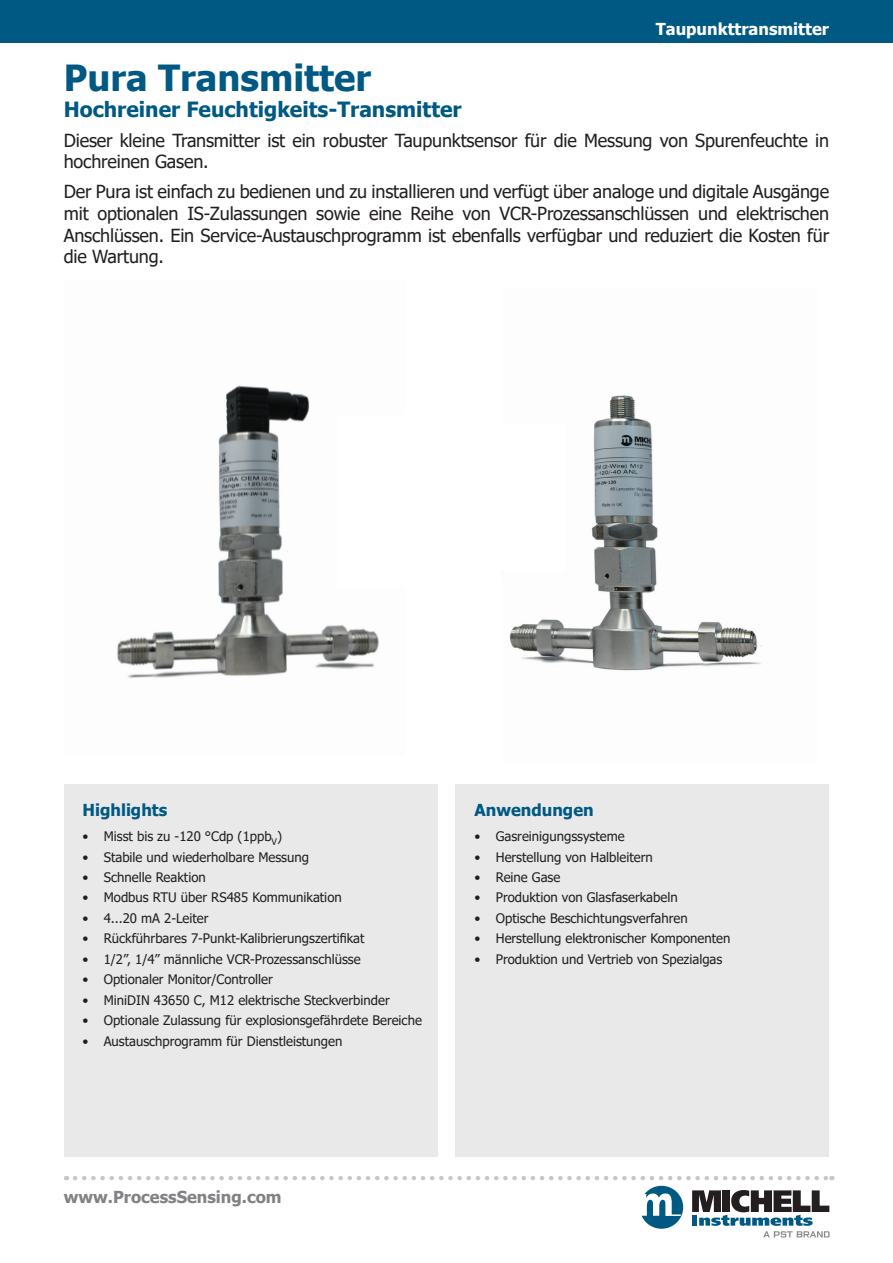
<style>
.page{position:relative;width:893px;height:1263px;background:#fff}
.page>*{position:absolute;margin:0;border:0;box-sizing:border-box;transform-origin:0 0}
.Heading_1{font:700 36px "Tahoma";color:#005983}
.Sub_heading{font:700 21px "Tahoma";color:#005983}
.Main_description{font:18px/21.6px "Tahoma";letter-spacing:-.01em;color:#231f20}
.t1{font:700 16.5px "Tahoma";color:#808285}
.Heading_3{font:700 16.5px "Tahoma";color:#005983}
.t2{font:700 16.5px "Tahoma";color:#fff}
.t3{font:13.2px "Tahoma";color:#231f20}
</style>
<div class="page">
<div style="left:64px;top:784px;width:373px;height:373px;background:#e9e9e9"></div>
<div style="left:455px;top:784px;width:374px;height:373px;background:#e9e9e9"></div>
<div style="left:0;top:0;width:893px;height:43px;background:#005983"></div>
<svg style="left:75px;top:1176px;width:757px;height:4px"></svg>
<svg style="left:642px;top:1186px;width:41px;height:43px"></svg>
<svg style="left:692px;top:1190px;width:137px;height:47px"></svg>
<img style="left:117px;top:385px;width:262px;height:293px">
<img style="left:509px;top:395px;width:253px;height:276px">
<div style="left:338px;top:416px;width:81px;height:171px;background:#fff"></div>
<div style="left:494px;top:423px;width:71px;height:147px;background:#fff"></div>
<p class="t2" style="left:656px;top:17px;width:175px">Taupunkttransmitter</p>
<p class="Heading_1" style="left:64px;top:53px;width:309px">Pura Transmitter</p>
<p class="Sub_heading" style="left:64px;top:94px;width:399px">Hochreiner Feuchtigkeits-Transmitter</p>
<p class="Main_description" style="left:64px;top:130px;width:767px">Dieser kleine Transmitter ist ein robuster Taupunktsensor für die Messung von Spurenfeuchte in hochreinen Gasen.</p>
<p class="Main_description" style="left:64px;top:182px;width:767px;text-align:justify">Der Pura ist einfach zu bedienen und zu installieren und verfügt über analoge und digitale Ausgänge mit optionalen IS-Zulassungen sowie eine Reihe von VCR-Prozessanschlüssen und elektrischen Anschlüssen. Ein Service-Austauschprogramm ist ebenfalls verfügbar und reduziert die Kosten für die Wartung.</p>
<p class="Heading_3" style="left:82px;top:799px;width:86px">Highlights</p>
<p class="t3" style="left:82px;top:827px;width:201px">• Misst bis zu -120 °Cdp (1ppb<sub>V</sub>)</p>
<p class="t3" style="left:82px;top:848px;width:228px">• Stabile und wiederholbare Messung</p>
<p class="t3" style="left:82px;top:868px;width:125px">• Schnelle Reaktion</p>
<p class="t3" style="left:82px;top:889px;width:261px">• Modbus RTU über RS485 Kommunikation</p>
<p class="t3" style="left:82px;top:909px;width:128px">• 4...20 mA 2-Leiter</p>
<p class="t3" style="left:82px;top:930px;width:284px">• Rückführbares 7-Punkt-Kalibrierungszertifikat</p>
<p class="t3" style="left:82px;top:950px;width:280px">• 1/2”, 1/4” männliche VCR-Prozessanschlüsse</p>
<p class="t3" style="left:82px;top:970px;width:192px">• Optionaler Monitor/Controller</p>
<p class="t3" style="left:82px;top:991px;width:309px">• MiniDIN 43650 C, M12 elektrische Steckverbinder</p>
<p class="t3" style="left:82px;top:1011px;width:341px">• Optionale Zulassung für explosionsgefährdete Bereiche</p>
<p class="t3" style="left:82px;top:1032px;width:261px">• Austauschprogramm für Dienstleistungen</p>
<p class="Heading_3" style="left:475px;top:799px;width:121px">Anwendungen</p>
<p class="t3" style="left:475px;top:827px;width:152px">• Gasreinigungssysteme</p>
<p class="t3" style="left:475px;top:848px;width:180px">• Herstellung von Halbleitern</p>
<p class="t3" style="left:475px;top:868px;width:87px">• Reine Gase</p>
<p class="t3" style="left:475px;top:889px;width:205px">• Produktion von Glasfaserkabeln</p>
<p class="t3" style="left:475px;top:909px;width:215px">• Optische Beschichtungsverfahren</p>
<p class="t3" style="left:475px;top:930px;width:257px">• Herstellung elektronischer Komponenten</p>
<p class="t3" style="left:475px;top:950px;width:249px">• Produktion und Vertrieb von Spezialgas</p>
<p class="t1" style="left:64px;top:1186px;width:219px">www.ProcessSensing.com</p>
</div>
